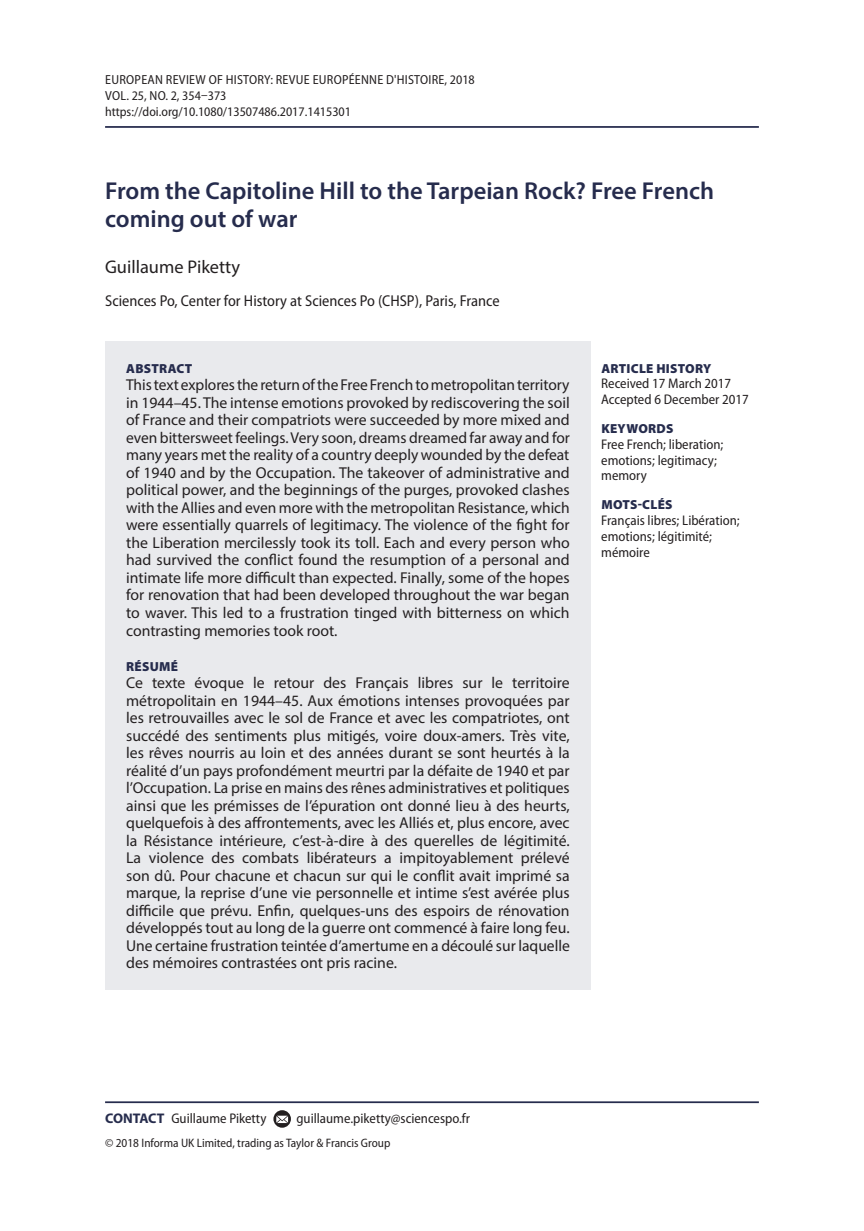
<style>
.page{position:relative;width:864px;height:1231px;background:#fff}
.page>*{position:absolute;margin:0;border:0;box-sizing:border-box;transform-origin:0 0}
.t1{font:600 24.5px/28px "Myriad Pro";color:#262c4d}
.t2{font:18.38px "Myriad Pro";color:#231f20}
.t3{font:15.75px/17.5px "Myriad Pro";color:#231f20;text-align:justify}
.t4{font:semi-condensed 15.75px "Myriad Pro";color:#231f20}
.t5{font:semi-condensed 14px/15.8px "Myriad Pro";color:#231f20}
.t6{font:semi-condensed 13.12px/15.8px "Myriad Pro";color:#231f20}
.t7{font:900 13.12px "Myriad Pro";letter-spacing:.02em;color:#262c4d}
.t8{font:semi-condensed 12.25px "Myriad Pro";color:#231f20}
.s1{font-weight:700;font-stretch:normal;color:#262c4d}
</style>
<div class="page">
<hr style="left:105px;top:126px;width:653px;height:2px;background:#262c4d">
<div style="left:105px;top:342px;width:485px;height:315px;background:#e9eaed"></div>
<div style="left:105px;top:639px;width:485px;height:350px;background:#e9eaed"></div>
<hr style="left:105px;top:1101px;width:653px;height:1px;background:#262c4d">
<svg style="left:273px;top:1110px;width:18px;height:17px"></svg>
<svg style="left:276px;top:1115px;width:12px;height:7px"></svg>
<p class="t6" style="left:105px;top:72px;width:371px">European Review of History: Revue européenne d'histoire, 2018<br>VO L. 25, NO. 2, 354–373 https://doi.org/10.1080/13507486.2017.1415301</p>
<h1 class="t1" style="left:105px;top:177px;width:610px">From the Capitoline Hill to the Tarpeian Rock? Free French coming out of war</h1>
<p class="t2" style="left:105px;top:256px;width:136px">Guillaume Piketty</p>
<p class="t4" style="left:105px;top:292px;width:396px">Sciences Po, Center for History at Sciences Po (CHSP), Paris, France</p>
<p class="t7" style="left:126px;top:361px;width:68px">ABSTRACT</p>
<p class="t3" style="left:126px;top:376px;width:445px">This text explores the return of the Free French to metropolitan territory in 1944–45. The intense emotions provoked by rediscovering the soil of France and their compatriots were succeeded by more mixed and even bittersweet feelings. Very soon, dreams dreamed far away and for many years met the reality of a country deeply wounded by the defeat of 1940 and by the Occupation. The takeover of administrative and political power, and the beginnings of the purges, provoked clashes with the Allies and even more with the metropolitan Resistance, which were essentially quarrels of legitimacy. The violence of the fight for the Liberation mercilessly took its toll. Each and every person who had survived the conflict found the resumption of a personal and intimate life more difficult than expected. Finally, some of the hopes for renovation that had been developed throughout the war began to waver. This led to a frustration tinged with bitterness on which contrasting memories took root.</p>
<p class="t7" style="left:126px;top:658px;width:53px">RÉSUMÉ</p>
<p class="t3" style="left:126px;top:673px;width:445px">Ce texte évoque le retour des Français libres sur le territoire métropolitain en 1944–45. Aux émotions intenses provoquées par les retrouvailles avec le sol de France et avec les compatriotes, ont succédé des sentiments plus mitigés, voire doux-amers. Très vite, les rêves nourris au loin et des années durant se sont heurtés à la réalité d’un pays profondément meurtri par la défaite de 1940 et par l’Occupation. La prise en mains des rênes administratives et politiques ainsi que les prémisses de l’épuration ont donné lieu à des heurts, quelquefois à des affrontements, avec les Alliés et, plus encore, avec la Résistance intérieure, c’est-à-dire à des querelles de légitimité.<br>La violence des combats libérateurs a impitoyablement prélevé son dû. Pour chacune et chacun sur qui le conflit avait imprimé sa marque, la reprise d’une vie personnelle et intime s’est avérée plus difficile que prévu. Enfin, quelques-uns des espoirs de rénovation développés tout au long de la guerre ont commencé à faire long feu.<br>Une certaine frustration teintée d’amertume en a découlé sur laquelle des mémoires contrastées ont pris racine.</p>
<p class="t7" style="left:601px;top:361px;width:111px">ARTICLE HISTORY</p>
<p class="t5" style="left:601px;top:376px;width:149px">Received 17 March 2017<br>Accepted 6 December 2017</p>
<p class="t7" style="left:601px;top:421px;width:74px">KEYWORDS</p>
<p class="t5" style="left:601px;top:436px;width:124px">Free French; liberation; emotions; legitimacy; memory</p>
<p class="t7" style="left:601px;top:497px;width:73px">MOTS-CLÉS</p>
<p class="t5" style="left:601px;top:512px;width:140px">Français libres; Libération; emotions; légitimité; mémoire</p>
<p class="t5" style="left:105px;top:1110px;width:163px"><span class="s1">CONTACT</span> Guillaume Piketty</p>
<p class="t5" style="left:296px;top:1110px;width:175px">guillaume.piketty@sciencespo.fr</p>
<p class="t8" style="left:105px;top:1136px;width:286px">© 2018 Informa UK Limited, trading as Taylor &amp; Francis Group</p>
</div>
